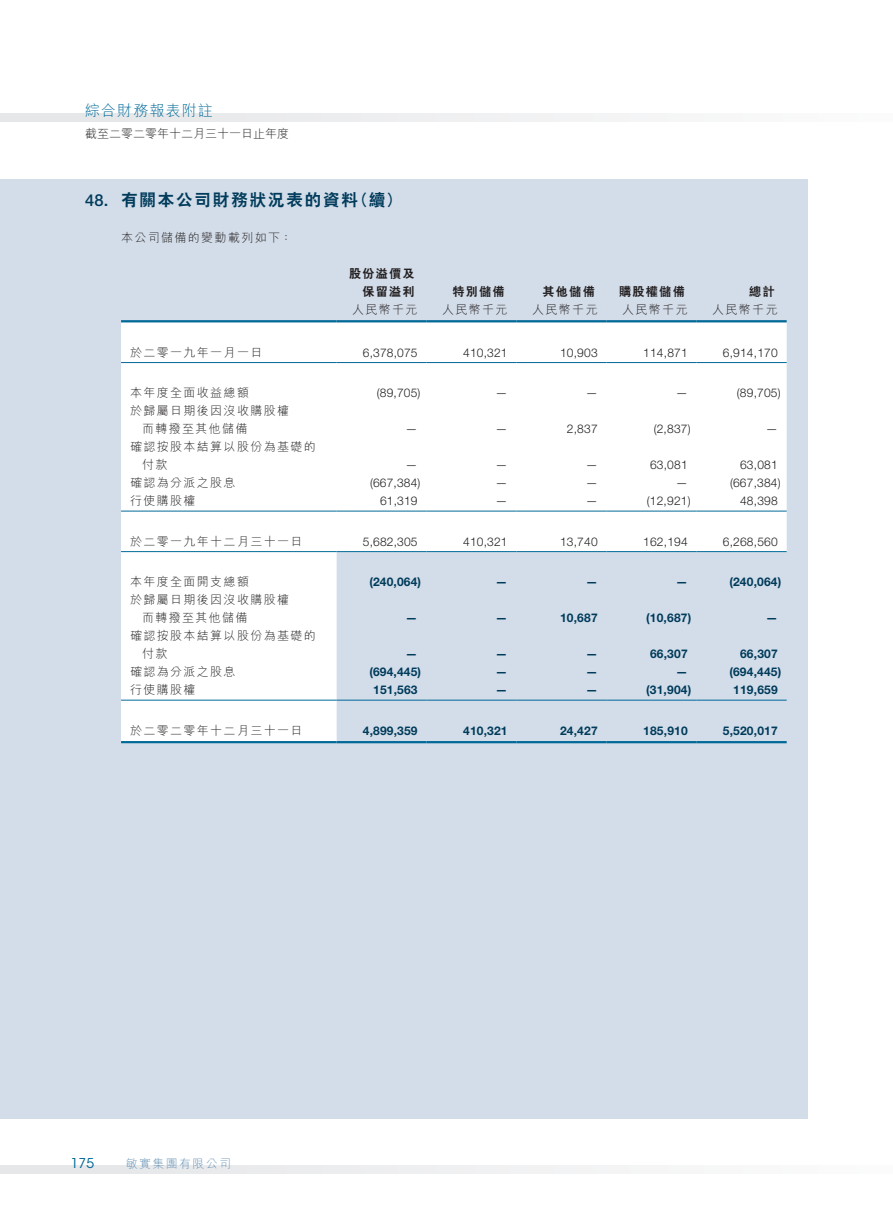
<style>
.page{position:relative;width:893px;height:1212px;background:#fff}
.page>*{position:absolute;margin:0;border:0;box-sizing:border-box;transform-origin:0 0}
._03_H1{font:800 16.5px "C Hei 2 HK";letter-spacing:.115em;color:#003b5b}
._03_H1-2{font:500 16.5px "Helvetica Neue LT Std";color:#003b5b}
.t1{font:300 15px "M Hei HK";letter-spacing:.075em;color:#006998}
.t2{font:13.5px "ITC Avant Garde Std";color:#006998}
._01_Body_Text{font:300 12px "Helvetica Neue LT Std";letter-spacing:.015em;color:#231f20}
._15_Table_Stub{font:300 12px "M Hei HK";letter-spacing:.115em;color:#231f20}
._01_Body_Text-2{font:700 12px "Helvetica Neue LT Std";letter-spacing:.015em;color:#003b5b}
._01_Body_Text-3{font:300 12px "M Hei HK";letter-spacing:.115em;color:#231f20}
._01_Body_Text-4{font:800 12px "C Hei 2 HK";letter-spacing:.115em;color:#231f20}
._15_Table_Stub-2{font:300 12px "M Hei HK";color:#231f20}
._12___P2{font:300 12px "M Hei HK";letter-spacing:.115em;color:#231f20}
.t3{font:300 12px "M Hei HK";letter-spacing:.11em;color:#6994b7}
</style>
<div class="page">
<div style="left:0;top:179px;width:808px;height:939px;background:#d3dde9"></div>
<div style="left:0;top:1165px;width:893px;height:9px;background:#eff0f1"></div>
<div style="left:0;top:113px;width:893px;height:9px;background:#eff0f1"></div>
<svg style="left:121px;top:322px;width:666px;height:419px;fill:#fff"></svg>
<hr style="left:121px;top:320px;width:216px;height:2px;background:#006998">
<hr style="left:337px;top:320px;width:90px;height:2px;background:#006998">
<hr style="left:427px;top:320px;width:90px;height:2px;background:#006998">
<hr style="left:517px;top:320px;width:90px;height:2px;background:#006998">
<hr style="left:607px;top:320px;width:90px;height:2px;background:#006998">
<hr style="left:697px;top:320px;width:90px;height:2px;background:#006998">
<hr style="left:121px;top:362px;width:216px;height:1px;background:#006998">
<hr style="left:337px;top:362px;width:90px;height:1px;background:#006998">
<hr style="left:427px;top:362px;width:90px;height:1px;background:#006998">
<hr style="left:517px;top:362px;width:90px;height:1px;background:#006998">
<hr style="left:607px;top:362px;width:90px;height:1px;background:#006998">
<hr style="left:697px;top:362px;width:90px;height:1px;background:#006998">
<hr style="left:121px;top:511px;width:216px;height:1px;background:#006998">
<hr style="left:337px;top:511px;width:90px;height:1px;background:#006998">
<hr style="left:427px;top:511px;width:90px;height:1px;background:#006998">
<hr style="left:517px;top:511px;width:90px;height:1px;background:#006998">
<hr style="left:607px;top:511px;width:90px;height:1px;background:#006998">
<hr style="left:697px;top:511px;width:90px;height:1px;background:#006998">
<hr style="left:121px;top:551px;width:216px;height:1px;background:#006998">
<hr style="left:337px;top:551px;width:90px;height:1px;background:#006998">
<hr style="left:427px;top:551px;width:90px;height:1px;background:#006998">
<hr style="left:517px;top:551px;width:90px;height:1px;background:#006998">
<hr style="left:607px;top:551px;width:90px;height:1px;background:#006998">
<hr style="left:697px;top:551px;width:90px;height:1px;background:#006998">
<hr style="left:121px;top:700px;width:216px;height:1px;background:#006998">
<hr style="left:337px;top:700px;width:90px;height:1px;background:#006998">
<hr style="left:427px;top:700px;width:90px;height:1px;background:#006998">
<hr style="left:517px;top:700px;width:90px;height:1px;background:#006998">
<hr style="left:607px;top:700px;width:90px;height:1px;background:#006998">
<hr style="left:697px;top:700px;width:90px;height:1px;background:#006998">
<hr style="left:121px;top:741px;width:216px;height:2px;background:#006998">
<hr style="left:337px;top:741px;width:90px;height:2px;background:#006998">
<hr style="left:427px;top:741px;width:90px;height:2px;background:#006998">
<hr style="left:517px;top:741px;width:90px;height:2px;background:#006998">
<hr style="left:607px;top:741px;width:90px;height:2px;background:#006998">
<hr style="left:697px;top:741px;width:90px;height:2px;background:#006998">
<p class="t1" style="left:85px;top:100px;width:129px">綜合財務報表附註</p>
<p class="_15_Table_Stub-2" style="left:85px;top:126px;width:205px">截至二零二零年十二月三十一日止年度</p>
<p class="_03_H1-2" style="left:85px;top:190px;width:25px">48.</p>
<p class="_03_H1" style="left:121px;top:189px;width:239px">有關本公司財務狀況表的資料</p>
<p class="_03_H1" style="left:352px;top:189px;width:51px">（續(</p>
<p class="_12___P2" style="left:121px;top:229px;width:173px">本公司儲備的變動載列如下：</p>
<p class="_01_Body_Text-4" style="left:349px;top:266px;width:67px">股份溢價及</p>
<p class="_01_Body_Text-4" style="left:363px;top:284px;width:54px">保留溢利</p>
<p class="_01_Body_Text-4" style="left:453px;top:284px;width:54px">特別儲備</p>
<p class="_01_Body_Text-4" style="left:543px;top:284px;width:54px">其他儲備</p>
<p class="_01_Body_Text-4" style="left:619px;top:284px;width:67px">購股權儲備</p>
<p class="_01_Body_Text-4" style="left:749px;top:284px;width:27px">總計</p>
<p class="_01_Body_Text-3" style="left:352px;top:301px;width:67px">人民幣千元</p>
<p class="_01_Body_Text-3" style="left:442px;top:301px;width:67px">人民幣千元</p>
<p class="_01_Body_Text-3" style="left:532px;top:301px;width:67px">人民幣千元</p>
<p class="_01_Body_Text-3" style="left:622px;top:301px;width:67px">人民幣千元</p>
<p class="_01_Body_Text-3" style="left:712px;top:301px;width:67px">人民幣千元</p>
<p class="_15_Table_Stub" style="left:130px;top:344px;width:134px">於二零一九年一月一日</p>
<p class="_01_Body_Text" style="left:363px;top:345px;width:56px">6,378,075</p>
<p class="_01_Body_Text" style="left:463px;top:345px;width:46px">410,321</p>
<p class="_01_Body_Text" style="left:560px;top:345px;width:39px">10,903</p>
<p class="_01_Body_Text" style="left:643px;top:345px;width:46px">114,871</p>
<p class="_01_Body_Text" style="left:723px;top:345px;width:56px">6,914,170</p>
<p class="_15_Table_Stub" style="left:130px;top:385px;width:120px">本年度全面收益總額</p>
<p class="_15_Table_Stub" style="left:130px;top:403px;width:161px">於歸屬日期後因沒收購股權</p>
<p class="_01_Body_Text" style="left:377px;top:386px;width:45px">)89,705(</p>
<p class="_01_Body_Text" style="left:496px;top:386px;width:13px">—</p>
<p class="_01_Body_Text" style="left:586px;top:386px;width:13px">—</p>
<p class="_01_Body_Text" style="left:676px;top:386px;width:13px">—</p>
<p class="_01_Body_Text" style="left:737px;top:386px;width:45px">)89,705(</p>
<p class="_15_Table_Stub" style="left:142px;top:421px;width:107px">而轉撥至其他儲備</p>
<p class="_15_Table_Stub" style="left:130px;top:439px;width:187px">確認按股本結算以股份為基礎的</p>
<p class="_01_Body_Text" style="left:406px;top:422px;width:13px">—</p>
<p class="_01_Body_Text" style="left:496px;top:422px;width:13px">—</p>
<p class="_01_Body_Text" style="left:567px;top:422px;width:32px">2,837</p>
<p class="_01_Body_Text" style="left:654px;top:422px;width:38px">)2,837(</p>
<p class="_01_Body_Text" style="left:766px;top:422px;width:14px">—</p>
<p class="_15_Table_Stub" style="left:142px;top:457px;width:27px">付款</p>
<p class="_01_Body_Text" style="left:406px;top:458px;width:13px">—</p>
<p class="_01_Body_Text" style="left:496px;top:458px;width:13px">—</p>
<p class="_01_Body_Text" style="left:586px;top:458px;width:13px">—</p>
<p class="_01_Body_Text" style="left:650px;top:458px;width:39px">63,081</p>
<p class="_01_Body_Text" style="left:740px;top:458px;width:39px">63,081</p>
<p class="_15_Table_Stub" style="left:130px;top:475px;width:107px">確認為分派之股息</p>
<p class="_01_Body_Text" style="left:370px;top:476px;width:52px">)667,384(</p>
<p class="_01_Body_Text" style="left:496px;top:476px;width:13px">—</p>
<p class="_01_Body_Text" style="left:586px;top:476px;width:13px">—</p>
<p class="_01_Body_Text" style="left:676px;top:476px;width:13px">—</p>
<p class="_01_Body_Text" style="left:730px;top:476px;width:52px">)667,384(</p>
<p class="_15_Table_Stub" style="left:130px;top:493px;width:67px">行使購股權</p>
<p class="_01_Body_Text" style="left:380px;top:494px;width:39px">61,319</p>
<p class="_01_Body_Text" style="left:496px;top:494px;width:13px">—</p>
<p class="_01_Body_Text" style="left:586px;top:494px;width:13px">—</p>
<p class="_01_Body_Text" style="left:647px;top:494px;width:45px">)12,921(</p>
<p class="_01_Body_Text" style="left:740px;top:494px;width:39px">48,398</p>
<p class="_15_Table_Stub" style="left:130px;top:533px;width:174px">於二零一九年十二月三十一日</p>
<p class="_01_Body_Text" style="left:363px;top:534px;width:56px">5,682,305</p>
<p class="_01_Body_Text" style="left:463px;top:534px;width:46px">410,321</p>
<p class="_01_Body_Text" style="left:560px;top:534px;width:39px">13,740</p>
<p class="_01_Body_Text" style="left:643px;top:534px;width:46px">162,194</p>
<p class="_01_Body_Text" style="left:723px;top:534px;width:56px">6,268,560</p>
<p class="_15_Table_Stub" style="left:130px;top:574px;width:120px">本年度全面開支總額</p>
<p class="_15_Table_Stub" style="left:130px;top:592px;width:161px">於歸屬日期後因沒收購股權</p>
<p class="_01_Body_Text-2" style="left:369px;top:575px;width:53px">)240,064(</p>
<p class="_01_Body_Text-2" style="left:496px;top:575px;width:13px">—</p>
<p class="_01_Body_Text-2" style="left:586px;top:575px;width:13px">—</p>
<p class="_01_Body_Text-2" style="left:676px;top:575px;width:13px">—</p>
<p class="_01_Body_Text-2" style="left:729px;top:575px;width:53px">)240,064(</p>
<p class="_15_Table_Stub" style="left:142px;top:610px;width:107px">而轉撥至其他儲備</p>
<p class="_15_Table_Stub" style="left:130px;top:628px;width:187px">確認按股本結算以股份為基礎的</p>
<p class="_01_Body_Text-2" style="left:406px;top:611px;width:13px">—</p>
<p class="_01_Body_Text-2" style="left:496px;top:611px;width:13px">—</p>
<p class="_01_Body_Text-2" style="left:560px;top:611px;width:39px">10,687</p>
<p class="_01_Body_Text-2" style="left:646px;top:611px;width:46px">)10,687(</p>
<p class="_01_Body_Text-2" style="left:766px;top:611px;width:14px">—</p>
<p class="_15_Table_Stub" style="left:142px;top:646px;width:27px">付款</p>
<p class="_01_Body_Text-2" style="left:406px;top:647px;width:13px">—</p>
<p class="_01_Body_Text-2" style="left:496px;top:647px;width:13px">—</p>
<p class="_01_Body_Text-2" style="left:586px;top:647px;width:13px">—</p>
<p class="_01_Body_Text-2" style="left:650px;top:647px;width:39px">66,307</p>
<p class="_01_Body_Text-2" style="left:740px;top:647px;width:39px">66,307</p>
<p class="_15_Table_Stub" style="left:130px;top:664px;width:107px">確認為分派之股息</p>
<p class="_01_Body_Text-2" style="left:369px;top:665px;width:53px">)694,445(</p>
<p class="_01_Body_Text-2" style="left:496px;top:665px;width:13px">—</p>
<p class="_01_Body_Text-2" style="left:586px;top:665px;width:13px">—</p>
<p class="_01_Body_Text-2" style="left:676px;top:665px;width:13px">—</p>
<p class="_01_Body_Text-2" style="left:729px;top:665px;width:53px">)694,445(</p>
<p class="_15_Table_Stub" style="left:130px;top:682px;width:67px">行使購股權</p>
<p class="_01_Body_Text-2" style="left:373px;top:683px;width:46px">151,563</p>
<p class="_01_Body_Text-2" style="left:496px;top:683px;width:13px">—</p>
<p class="_01_Body_Text-2" style="left:586px;top:683px;width:13px">—</p>
<p class="_01_Body_Text-2" style="left:646px;top:683px;width:46px">)31,904(</p>
<p class="_01_Body_Text-2" style="left:733px;top:683px;width:46px">119,659</p>
<p class="_15_Table_Stub" style="left:130px;top:722px;width:174px">於二零二零年十二月三十一日</p>
<p class="_01_Body_Text-2" style="left:363px;top:723px;width:56px">4,899,359</p>
<p class="_01_Body_Text-2" style="left:463px;top:723px;width:46px">410,321</p>
<p class="_01_Body_Text-2" style="left:560px;top:723px;width:39px">24,427</p>
<p class="_01_Body_Text-2" style="left:643px;top:723px;width:46px">185,910</p>
<p class="_01_Body_Text-2" style="left:723px;top:723px;width:56px">5,520,017</p>
<p class="t2" style="left:71px;top:1155px;width:25px">175</p>
<p class="t3" style="left:126px;top:1155px;width:107px">敏實集團有限公司</p>
</div>
